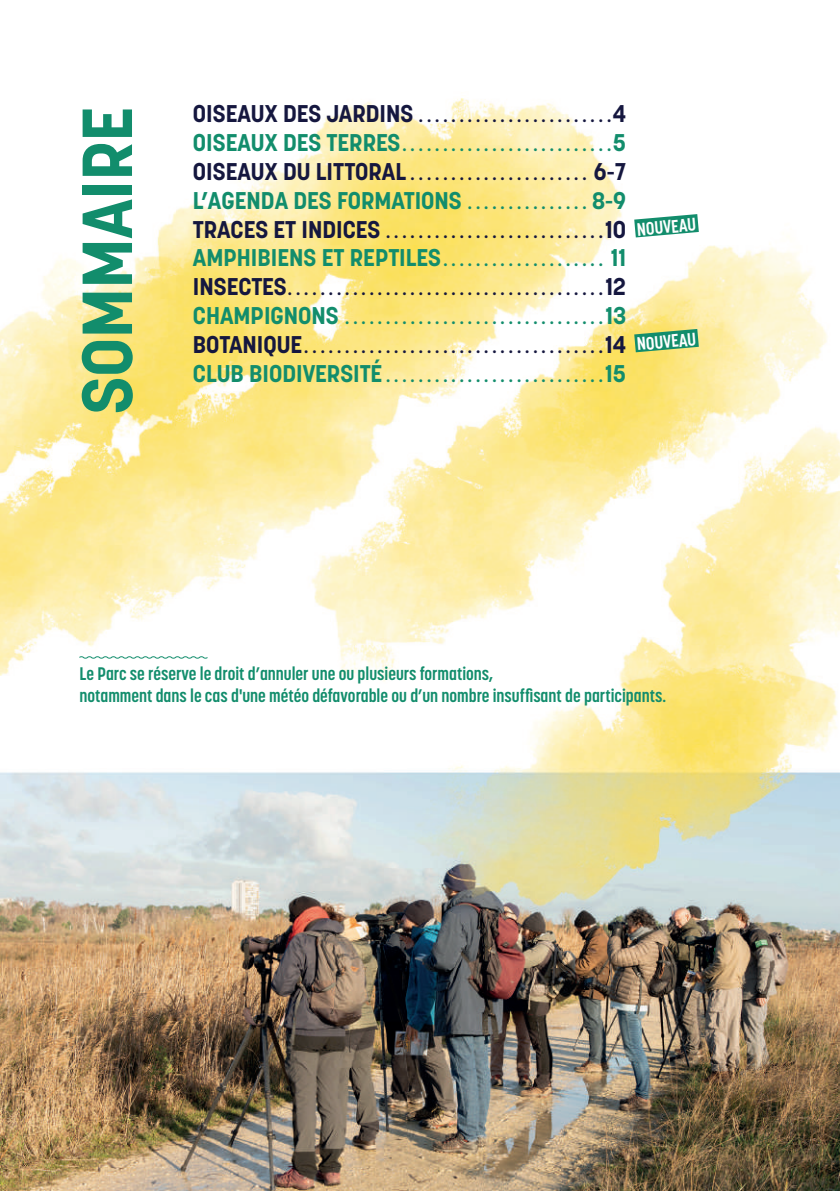
<style>
.page{position:relative;width:840px;height:1191px;background:#fff}
.page>*{position:absolute;margin:0;border:0;box-sizing:border-box;transform-origin:0 0}
.t1{font:700 70px "Korolev";color:#128d6c}
.t2{font:700 24px "Korolev";color:#128d6c}
.t3{font:700 18px/28.8px "Korolev";color:#15173f;text-align:justify}
.t4{font:700 18px/21.6px "Korolev Condensed";color:#128d6c}
.t5{font:700 18px "Korolev Condensed";color:#fff}
.s1{font-size:24px}
.s2{font-size:24px;color:#128d6c}
.s3{color:#128d6c}
.s4{font-size:18px}
</style>
<div class="page">
<img style="left:0;top:98px;width:839px;height:1093px">
<svg style="left:79px;top:655px;width:129px;height:4px"></svg>
<svg style="left:634px;top:329px;width:64px;height:23px"></svg>
<svg style="left:634px;top:214px;width:64px;height:23px"></svg>
<h1 class="t1" style="left:63px;top:414px;width:309px;rotate:-90deg">SOMMAIRE</h1>
<p class="t3" style="left:193px;top:102px;width:434px"><span class="s1">OISEAUX DES JARDINS</span> . . . . . . . . . . . . . . . . . . . . . . . <span class="s1">4<br></span><span class="s2">OISEAUX DES TERRES</span> <span class="s3">. . . . . . . . . . . . . . . . . . . . . . . . .</span> <span class="s2">5<br></span><span class="s1">OISEAUX DU LITTORAL</span> . . . . . . . . . . . . . . . . . . . . . . <span class="s1">6-7</span></p>
<h2 class="t2" style="left:193px;top:185px;width:434px">L’AGENDA DES FORMATIONS <span class="s4">. . . . . . . . . . . . . . .</span> 8-9</h2>
<p class="t3" style="left:193px;top:217px;width:434px"><span class="s1">TRACES ET INDICES</span> . . . . . . . . . . . . . . . . . . . . . . . . . . <span class="s1">10</span></p>
<h2 class="t2" style="left:193px;top:243px;width:434px">AMPHIBIENS ET REPTILES <span class="s4">. . . . . . . . . . . . . . . . . . . .</span> 11</h2>
<p class="t3" style="left:193px;top:274px;width:434px"><span class="s1">INSECTES</span> . . . . . . . . . . . . . . . . . . . . . . . . . . . . . . . . . . . . . . <span class="s1">12<br></span><span class="s2">CHAMPIGNONS</span> <span class="s3">. . . . . . . . . . . . . . . . . . . . . . . . . . . . . . .</span> <span class="s2">13<br></span><span class="s1">BOTANIQUE</span> . . . . . . . . . . . . . . . . . . . . . . . . . . . . . . . . . . . . <span class="s1">14<br></span><span class="s2">CLUB BIODIVERSITÉ</span> <span class="s3">. . . . . . . . . . . . . . . . . . . . . . . . . .</span> <span class="s2">15</span></p>
<p class="t5" style="left:635px;top:219px;width:61px;rotate:-5deg">NOUVEAU</p>
<p class="t5" style="left:635px;top:333px;width:61px;rotate:-5deg">NOUVEAU</p>
<p class="t4" style="left:79px;top:663px;width:588px">Le Parc se réserve le droit d’annuler une ou plusieurs formations,<br>notamment dans le cas d'une météo défavorable ou d’un nombre insuffisant de participants.</p>
</div>
